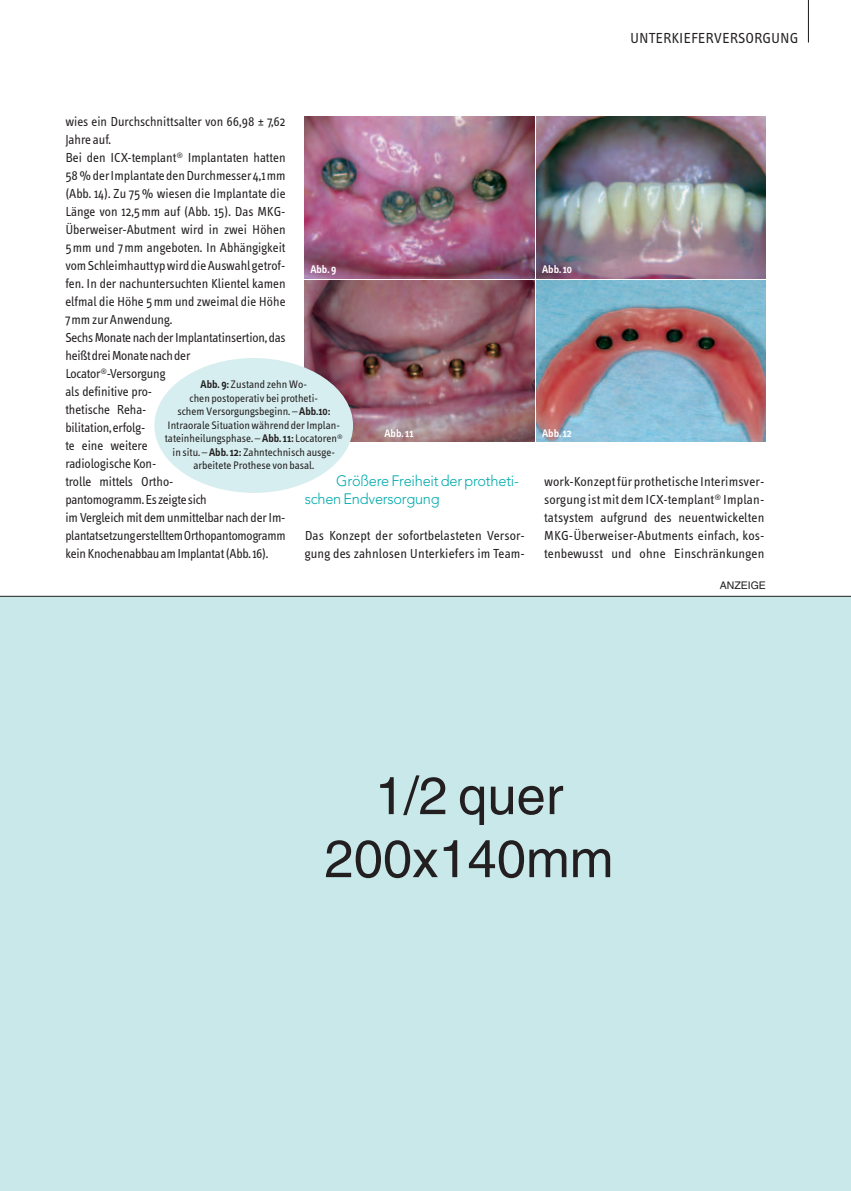
<style>
.page{position:relative;width:851px;height:1191px;background:#fff}
.page>*{position:absolute;margin:0;border:0;box-sizing:border-box;transform-origin:0 0}
.t1{font:52.5px/63px "Helvetica";color:#231f20;text-align:center}
.t2{font:300 15px/18px "Avenir";letter-spacing:-.015em;color:#00aaad}
.t3{font:15px "Info Text";color:#231f20}
.t4{font:13.5px/18px "Info Text";color:#231f20}
.t5{font:11.25px/13.5px "Info Text";color:#231f20;text-align:center}
.t6{font:600 11.25px "Info Text";color:#fff}
.t7{font:10.5px "Helvetica";color:#231f20}
.s1{font-weight:600}
</style>
<div class="page">
<hr style="left:807px;top:0;width:1px;height:43px;background:#231f20">
<img style="left:304px;top:280px;width:230px;height:162px">
<img style="left:536px;top:280px;width:229px;height:162px">
<img style="left:304px;top:117px;width:230px;height:161px">
<img style="left:536px;top:117px;width:229px;height:161px">
<div style="left:1px;top:596px;width:849px;height:595px;background:#c8e8ea"></div>
<hr style="left:1px;top:596px;width:849px;height:1px;background:#231f20">
<div style="left:154px;top:358px;width:199px;height:135px;background:#d6eeef;border-radius:50%"></div>
<p class="t3" style="left:630px;top:32px;width:170px">UNTERKIEFERVERSORGUNG</p>
<p class="t4" style="left:65px;top:114px;width:222px">wies ein Durchschnittsalter von 66,98 ± 7,62<br>Jahre auf.<br>Bei den ICX-templant<sup>®</sup> Implantaten hatten<br>58% der Implantate den Durchmesser 4,1mm (Abb. 14). Zu 75% wiesen die Implantate die<br>Länge von 12,5mm auf (Abb. 15). Das MKG-<br>Überweiser-Abutment wird in zwei Höhen<br>5mm und 7mm angeboten. In Abhängigkeit vom Schleimhauttyp wird die Auswahl getrof&shy;fen. In der nachuntersuchten Klientel kamen elfmal die Höhe 5mm und zweimal die Höhe<br>7mm zur Anwendung.<br>Sechs Monate nach der Implantatinsertion, das heißt drei Monate nach der<br>Locator<sup>®</sup>-Versorgung<br>als definitive pro-<br>thetische Reha-<br>bilitation, erfolg -<br>te ei ne weitere<br>radiologische Kon-<br>trolle mittels Ortho -<br>pantomogramm. Es zeigte sich<br>im Vergleich mit dem unmittelbar nach der Im&shy;plantatsetzung erstelltem Orthopantomogramm kein Knochenabbau am Implantat (Abb. 16).</p>
<p class="t6" style="left:310px;top:265px;width:27px">Abb. 9</p>
<p class="t6" style="left:542px;top:265px;width:32px">Abb. 10</p>
<p class="t5" style="left:165px;top:379px;width:179px"><span class="s1">Abb. 9:</span> Zustand zehn Wo-<br>chen postoperativ bei protheti-<br>schem Versorgungsbeginn. – <span class="s1">Abb.10:<br></span>Intraorale Situation während der Implan&shy;tateinheilungsphase. – <span class="s1">Abb. 11:</span> Locatoren<sup>® </sup>in situ. – <span class="s1">Abb. 12:</span> Zahntechnisch ausge&shy;arbeitete Prothese von basal.</p>
<p class="t6" style="left:384px;top:429px;width:30px">Abb. 11</p>
<p class="t6" style="left:542px;top:429px;width:31px">Abb. 12</p>
<p class="t2" style="left:305px;top:473px;width:216px;text-indent:32px">Größere Freiheit der protheti&shy;schen Endversorgung</p>
<p class="t4" style="left:305px;top:528px;width:222px">Das Konzept der sofortbelasteten Versor&shy;gung des zahnlosen Unterkiefers im Team-</p>
<p class="t4" style="left:544px;top:474px;width:222px;text-align:justify">work-Konzept für prothetische Interimsver&shy;sorgung ist mit dem ICX-templant<sup>®</sup> Implan&shy;tatsystem aufgrund des neuentwickelten MKG-Überweiser-Abutments einfach, kos&shy;tenbewusst und ohne Einschränkungen</p>
<h1 class="t1" style="left:324px;top:769px;width:290px">1/2 quer<br>200x140mm</h1>
<p class="t7" style="left:719px;top:582px;width:48px">ANZEIGE</p>
</div>
